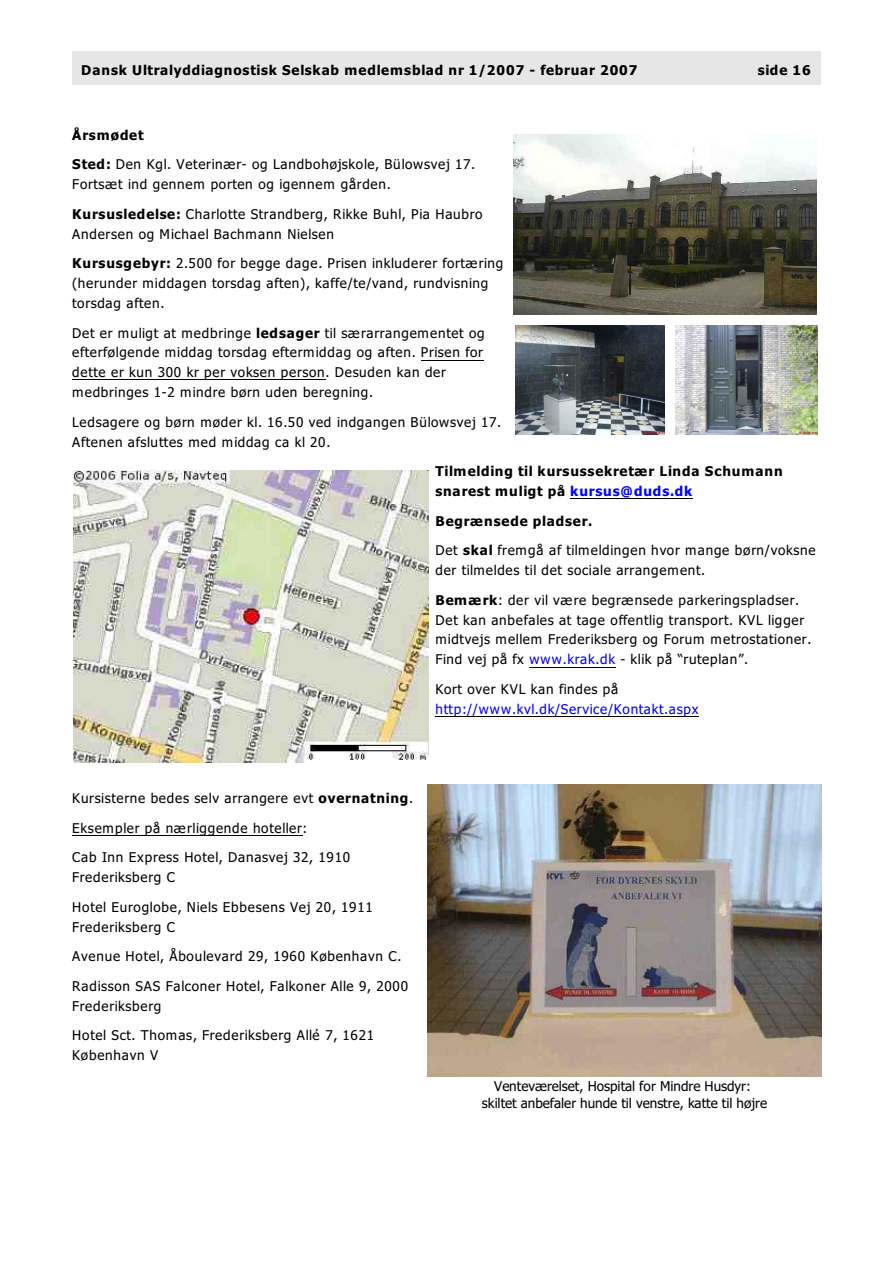
<style>
.page{position:relative;width:894px;height:1263px;background:#fff}
.page>*{position:absolute;margin:0;border:0;box-sizing:border-box;transform-origin:0 0}
.t1{font:13.5px/29.7px "Tahoma";letter-spacing:.055em;color:#000}
.t2{font:700 13.5px/19.8px "Tahoma";letter-spacing:.065em;color:#000}
.t3{font:italic 13.5px/19.8px "Tahoma";letter-spacing:.06em;color:#000}
.t4{font:13.5px/16.2px "Tahoma";color:#000;text-align:center}
.t5{font:13.5px "Tahoma";letter-spacing:.05em;color:#00f}
.s1{font-weight:700}
.s2{color:#00f}
</style>
<div class="page">
<div style="left:72px;top:51px;width:749px;height:34px;background:#e6e6e6"></div>
<hr style="left:421px;top:360px;width:63px;height:1px;background:#000">
<hr style="left:72px;top:380px;width:253px;height:1px;background:#000">
<hr style="left:570px;top:498px;width:123px;height:1px;background:#000">
<hr style="left:530px;top:667px;width:86px;height:1px;background:#000">
<hr style="left:435px;top:716px;width:264px;height:1px;background:#000">
<hr style="left:72px;top:835px;width:231px;height:1px;background:#000">
<img style="left:514px;top:134px;width:302px;height:181px">
<img style="left:516px;top:325px;width:148px;height:109px">
<img style="left:675px;top:325px;width:142px;height:109px">
<img style="left:73px;top:470px;width:356px;height:292px">
<img style="left:428px;top:785px;width:394px;height:291px">
<p class="t2" style="left:81px;top:62px;width:558px">Dansk Ultralyddiagnostisk Selskab medlemsblad nr 1/2007 - februar 2007</p>
<p class="t2" style="left:758px;top:62px;width:55px">side 16</p>
<p class="t1" style="left:72px;top:121px;width:405px"><span class="s1">Årsmødet<br>Sted:</span> Den Kgl. Veterinær- og Landbohøjskole, Bülowsvej 17.</p>
<p class="t1" style="left:72px;top:171px;width:412px">Fortsæt ind gennem porten og igennem gården.<br><span class="s1">Kursusledelse:</span> Charlotte Strandberg, Rikke Buhl, Pia Haubro</p>
<p class="t1" style="left:72px;top:220px;width:433px">Andersen og Michael Bachmann Nielsen<br><span class="s1">Kursusgebyr:</span> 2.500 for begge dage. Prisen inkluderer fortæring</p>
<p class="t1" style="left:72px;top:274px;width:418px;line-height:19.8px">(herunder middagen torsdag aften), kaffe/te/vand, rundvisning torsdag aften.</p>
<p class="t1" style="left:72px;top:324px;width:414px;line-height:19.8px">Det er muligt at medbringe <span class="s1">ledsager</span> til særarrangementet og efterfølgende middag torsdag eftermiddag og aften. Prisen for dette er kun 300 kr per voksen person. Desuden kan der medbringes 1-2 mindre børn uden beregning.</p>
<p class="t3" style="left:72px;top:413px;width:431px">Ledsagere og børn møder kl. 16.50 ved indgangen Bülowsvej 17.<br>Aftenen afsluttes med middag ca kl 20.</p>
<p class="t2" style="left:435px;top:463px;width:349px">Tilmelding til kursussekretær Linda Schumann snarest muligt på <span class="s2">kursus@duds.dk</span></p>
<p class="t1" style="left:435px;top:507px;width:382px"><span class="s1">Begrænsede pladser.<br></span>Det <span class="s1">skal</span> fremgå af tilmeldingen hvor mange børn/voksne</p>
<p class="t1" style="left:435px;top:557px;width:366px">der tilmeldes til det sociale arrangement.<br><span class="s1">Bemærk</span>: der vil være begrænsede parkeringspladser.</p>
<p class="t1" style="left:435px;top:611px;width:378px;line-height:19.8px">Det kan anbefales at tage offentlig transport. KVL ligger midtvejs mellem Frederiksberg og Forum metrostationer.<br>Find vej på fx <span class="s2">www.krak.dk</span> - klik på “ruteplan”.</p>
<p class="t1" style="left:435px;top:675px;width:184px">Kort over KVL kan findes på</p>
<p class="t5" style="left:435px;top:703px;width:264px">http://www.kvl.dk/Service/Kontakt.aspx</p>
<p class="t1" style="left:72px;top:784px;width:343px">Kursisterne bedes selv arrangere evt <span class="s1">overnatning</span>.<br>Eksempler på nærliggende hoteller:</p>
<p class="t1" style="left:72px;top:849px;width:279px;line-height:19.8px">Cab Inn Express Hotel, Danasvej 32, 1910<br>Frederiksberg C</p>
<p class="t1" style="left:72px;top:898px;width:302px;line-height:19.8px">Hotel Euroglobe, Niels Ebbesens Vej 20, 1911<br>Frederiksberg C</p>
<p class="t1" style="left:72px;top:943px;width:337px">Avenue Hotel, Åboulevard 29, 1960 København C.<br>Radisson SAS Falconer Hotel, Falkoner Alle 9, 2000</p>
<p class="t1" style="left:72px;top:992px;width:304px">Frederiksberg<br>Hotel Sct. Thomas, Frederiksberg Allé 7, 1621</p>
<p class="t1" style="left:72px;top:1042px;width:88px">København V</p>
<p class="t4" style="left:482px;top:1080px;width:287px">Venteværelset, Hospital for Mindre Husdyr: skiltet anbefaler hunde til venstre, katte til højre</p>
</div>
